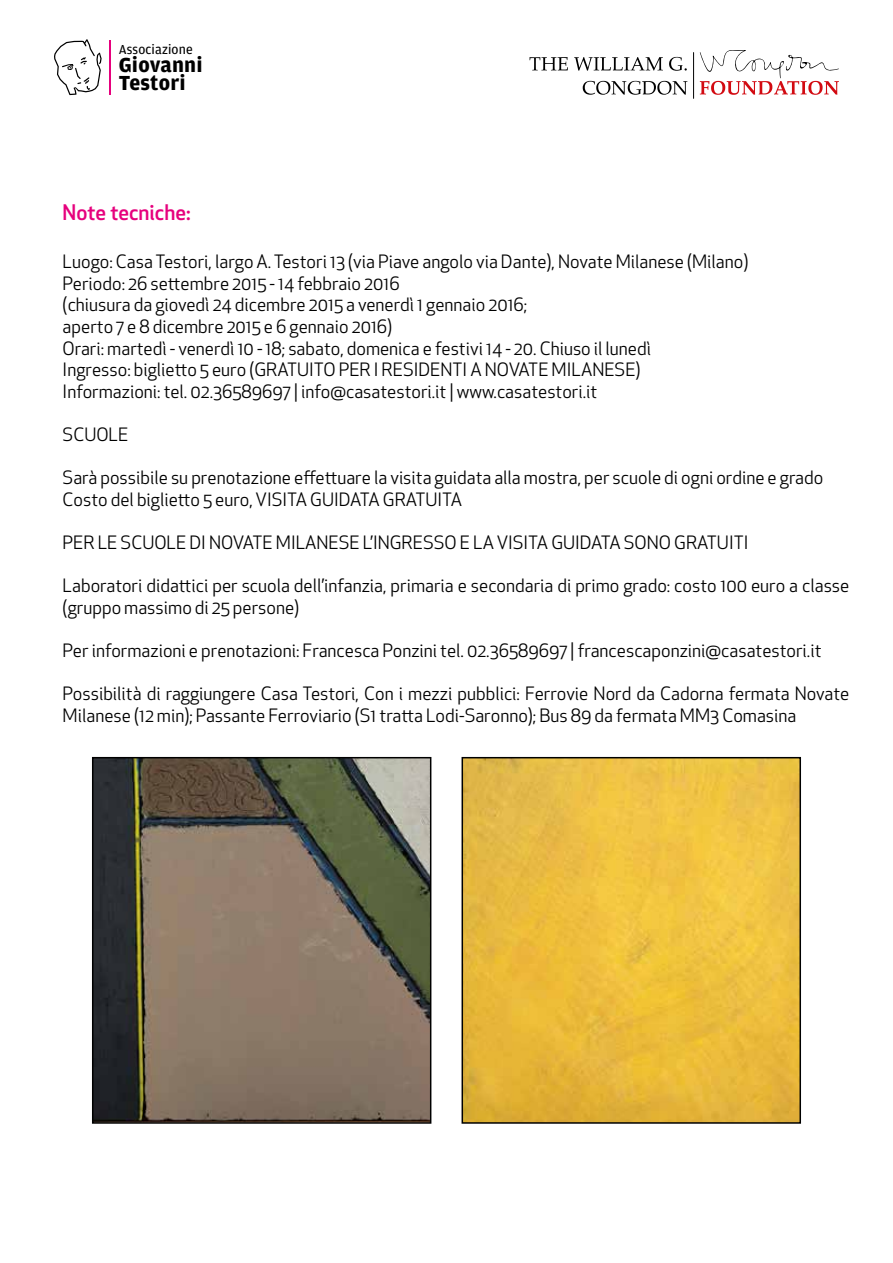
<style>
.page{position:relative;width:893px;height:1263px;background:#fff}
.page>*{position:absolute;margin:0;border:0;box-sizing:border-box;transform-origin:0 0}
.t1{font:700 21.6px/17.9px "Amplitude";letter-spacing:.01em;color:#000}
.t2{font:500 21px "Apex New";color:#e6007d}
.t3{font:18px/21.6px "Apex New";color:#000}
.t4{font:13.8px "Amplitude";letter-spacing:.01em;color:#000}
</style>
<div class="page">
<svg style="left:54px;top:39px;width:48px;height:56px"></svg>
<hr style="left:109px;top:40px;width:1px;height:54px;background:#e6007d">
<svg style="left:529px;top:57px;width:39px;height:13px"></svg>
<svg style="left:574px;top:57px;width:89px;height:14px"></svg>
<svg style="left:669px;top:57px;width:18px;height:14px"></svg>
<svg style="left:583px;top:81px;width:104px;height:14px"></svg>
<hr style="left:693px;top:53px;width:1px;height:45px;background:#000">
<svg style="left:700px;top:50px;width:139px;height:45px"></svg>
<img style="left:95px;top:760px;width:333px;height:361px">
<div style="left:92px;top:757px;width:339px;height:367px;border:2px solid #000"></div>
<img style="left:465px;top:760px;width:333px;height:361px">
<div style="left:462px;top:757px;width:339px;height:367px;border:2px solid #000"></div>
<p class="t4" style="left:119px;top:41px;width:75px">Associazione</p>
<p class="t1" style="left:119px;top:55px;width:85px">Giovanni<br>Testori</p>
<p class="t2" style="left:63px;top:198px;width:130px">Note tecniche:</p>
<p class="t3" style="left:63px;top:251px;width:687px">Luogo: Casa Testori, largo A. Testori 13 (via Piave angolo via Dante), Novate Milanese (Milano)<br>Periodo: 26 settembre 2015 - 14 febbraio 2016<br>(chiusura da giovedì 24 dicembre 2015 a venerdì 1 gennaio 2016;<br>aperto 7 e 8 dicembre 2015 e 6 gennaio 2016)<br>Orari: martedì - venerdì 10 - 18; sabato, domenica e festivi 14 - 20. Chiuso il lunedì<br>Ingresso: biglietto 5 euro (GRATUITO PER I RESIDENTI A NOVATE MILANESE)<br>Informazioni: tel. 02.36589697 | info@casatestori.it | www.casatestori.it</p>
<p class="t3" style="left:63px;top:424px;width:67px">SCUOLE</p>
<p class="t3" style="left:63px;top:467px;width:762px">Sarà possibile su prenotazione effettuare la visita guidata alla mostra, per scuole di ogni ordine e grado<br>Costo del biglietto 5 euro, VISITA GUIDATA GRATUITA</p>
<p class="t3" style="left:63px;top:532px;width:687px">PER LE SCUOLE DI NOVATE MILANESE L’INGRESSO E LA VISITA GUIDATA SONO GRATUITI</p>
<p class="t3" style="left:63px;top:575px;width:788px">Laboratori didattici per scuola dell’infanzia, primaria e secondaria di primo grado: costo 100 euro a classe (gruppo massimo di 25 persone)</p>
<p class="t3" style="left:63px;top:640px;width:760px">Per informazioni e prenotazioni: Francesca Ponzini tel. 02.36589697 | francescaponzini@casatestori.it</p>
<p class="t3" style="left:63px;top:683px;width:788px">Possibilità di raggiungere Casa Testori, Con i mezzi pubblici: Ferrovie Nord da Cadorna fermata Novate<br>Milanese (12 min); Passante Ferroviario (S1 tratta Lodi-Saronno); Bus 89 da fermata MM3 Comasina</p>
</div>
